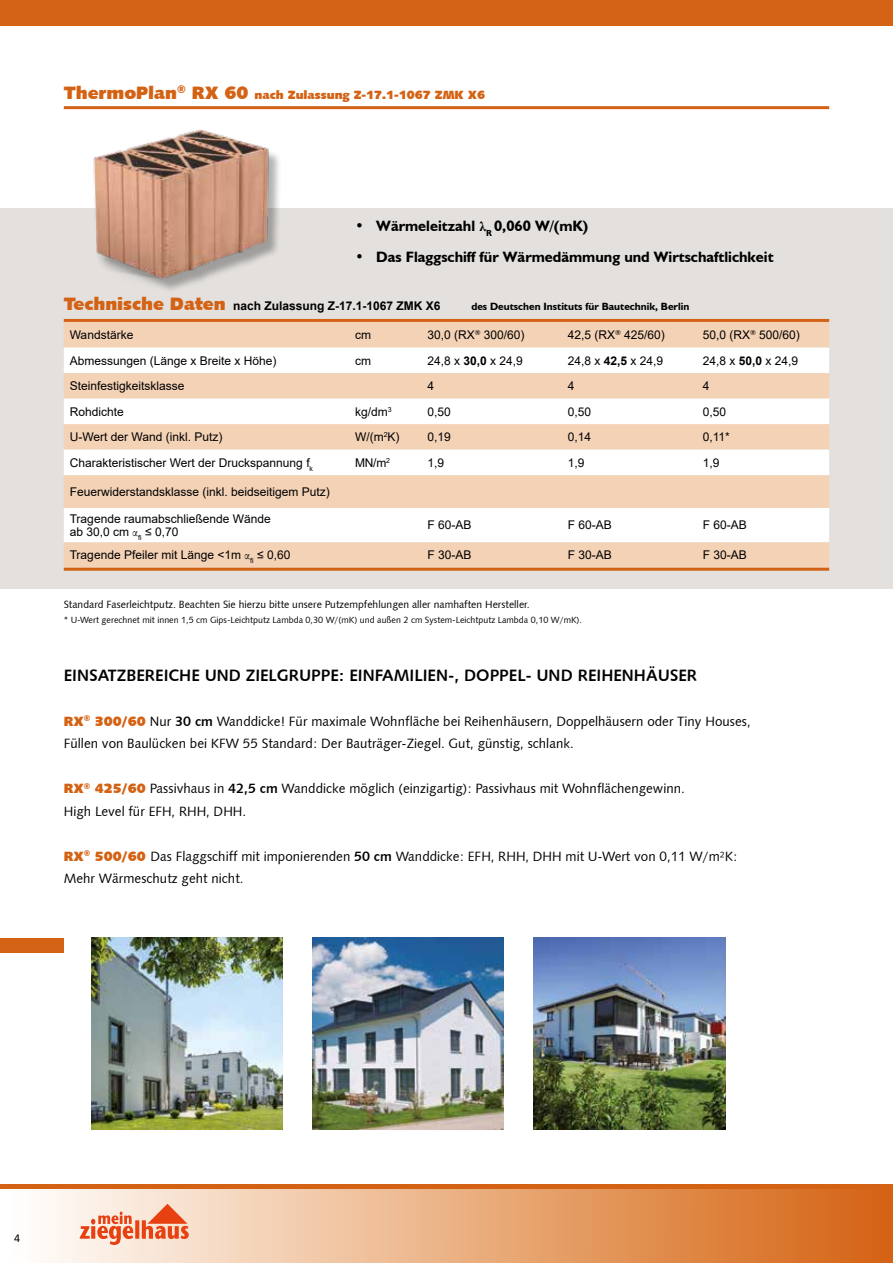
<style>
.page{position:relative;width:893px;height:1263px;background:#fff}
.page>*{position:absolute;margin:0;border:0;box-sizing:border-box;transform-origin:0 0}
.t1{font:16.5px "Humanist 531 BT Bold A";color:#000}
.t2{font:700 15px "Humanist 521 BT";color:#000}
.t3{font:13.5px/22.5px "Humanist 531 BT Roman A";color:#000}
.t4{font:12px/13.5px "Arial";color:#000}
.t5{font:12px "Humanist 531 BT Ultra Black A";color:#d46214}
.t6{font:700 12px "Arial";color:#000}
.t7{font:12px "Calibri";color:#000}
.t8{font:10.5px "Humanist 531 BT Roman A";color:#000}
.t9{font:700 10.5px "Humanist 521 BT";color:#000}
.t10{font:9px "Humanist 531 BT Roman A";color:#000}
.s1{font-size:18px}
.s2{font-family:"Garamond"}
.s3{font-family:"Humanist 531 BT Ultra Black A";font-weight:400;font-size:18px;color:#d46214}
.s4{font-weight:700}
.s5{font-family:"Humanist 531 BT Ultra Black A";color:#d46214}
.s6{font-family:"Humanist 531 BT Bold A"}
</style>
<div class="page">
<div style="left:0;top:1188px;width:893px;height:75px;background:linear-gradient(to right,#fff,#d5620f)"></div>
<div style="left:0;top:0;width:893px;height:26px;background:#d46214"></div>
<svg style="left:80px;top:1204px;width:109px;height:41px;background:#f3ae95"></svg>
<hr style="left:0;top:1184px;width:893px;height:4px;background:#d46214">
<div style="left:0;top:208px;width:893px;height:381px;background:#e3e0dd"></div>
<hr style="left:64px;top:106px;width:765px;height:3px;background:#d46214">
<div style="left:64px;top:322px;width:765px;height:246px;background:#f4d2b6"></div>
<svg style="left:64px;top:348px;width:765px;height:194px;background:#faebdf"></svg>
<hr style="left:64px;top:319px;width:765px;height:3px;background:#d46214">
<hr style="left:64px;top:568px;width:765px;height:3px;background:#d46214">
<div style="left:0;top:938px;width:64px;height:14px;background:#d46214"></div>
<img style="left:91px;top:938px;width:191px;height:191px">
<img style="left:312px;top:938px;width:192px;height:191px">
<img style="left:534px;top:938px;width:191px;height:191px">
<img style="left:93px;top:129px;width:186px;height:161px">
<p class="t5" style="left:64px;top:87px;width:423px"><span class="s1">ThermoPlan</span><sup>®</sup> <span class="s1">RX 60</span> nach Zulassung Z-17.1-1067 ZMK X6</p>
<p class="t2" style="left:355px;top:217px;width:235px">• Wärmeleitzahl <span class="s2">λ</span><sub>R</sub> 0,060 W/(mK)</p>
<p class="t2" style="left:355px;top:248px;width:420px">• Das Flaggschiff für Wärmedämmung und Wirtschaftlichkeit</p>
<p class="t6" style="left:64px;top:298px;width:378px"><span class="s3">Technische Daten</span> nach Zulassung Z-17.1-1067 ZMK X6</p>
<p class="t9" style="left:471px;top:300px;width:219px">des Deutschen Instituts für Bautechnik, Berlin</p>
<p class="t4" style="left:70px;top:328px;width:65px">Wandstärke</p>
<p class="t4" style="left:355px;top:328px;width:17px">cm</p>
<p class="t4" style="left:427px;top:328px;width:99px">30,0 (RX<sup>®</sup> 300/60)</p>
<p class="t4" style="left:568px;top:328px;width:99px">42,5 (RX<sup>®</sup> 425/60)</p>
<p class="t4" style="left:703px;top:328px;width:99px">50,0 (RX<sup>®</sup> 500/60)</p>
<p class="t4" style="left:70px;top:354px;width:208px">Abmessungen (Länge x Breite x Höhe)</p>
<p class="t4" style="left:355px;top:354px;width:17px">cm</p>
<p class="t4" style="left:427px;top:354px;width:97px">24,8 x <span class="s4">30,0</span> x 24,9</p>
<p class="t4" style="left:568px;top:354px;width:97px">24,8 x <span class="s4">42,5</span> x 24,9</p>
<p class="t4" style="left:703px;top:354px;width:97px">24,8 x <span class="s4">50,0</span> x 24,9</p>
<p class="t4" style="left:70px;top:379px;width:116px">Steinfestigkeitsklasse</p>
<p class="t4" style="left:427px;top:379px;width:8px">4</p>
<p class="t4" style="left:568px;top:379px;width:8px">4</p>
<p class="t4" style="left:703px;top:379px;width:8px">4</p>
<p class="t4" style="left:70px;top:405px;width:56px">Rohdichte</p>
<p class="t4" style="left:355px;top:405px;width:38px">kg/dm<sup>3</sup></p>
<p class="t4" style="left:427px;top:405px;width:25px">0,50</p>
<p class="t4" style="left:568px;top:405px;width:25px">0,50</p>
<p class="t4" style="left:703px;top:405px;width:25px">0,50</p>
<p class="t4" style="left:70px;top:430px;width:154px">U-Wert der Wand (inkl. Putz)</p>
<p class="t4" style="left:355px;top:430px;width:46px">W/(m<sup>2</sup>K)</p>
<p class="t4" style="left:427px;top:430px;width:25px">0,19</p>
<p class="t4" style="left:568px;top:430px;width:25px">0,14</p>
<p class="t4" style="left:703px;top:430px;width:29px">0,11*</p>
<p class="t4" style="left:70px;top:456px;width:245px">Charakteristischer Wert der Druckspannung f<sub>k</sub></p>
<p class="t4" style="left:355px;top:456px;width:36px">MN/m<sup>2</sup></p>
<p class="t4" style="left:427px;top:456px;width:18px">1,9</p>
<p class="t4" style="left:568px;top:456px;width:18px">1,9</p>
<p class="t4" style="left:703px;top:456px;width:18px">1,9</p>
<p class="t4" style="left:70px;top:485px;width:262px">Feuerwiderstandsklasse (inkl. beidseitigem Putz)</p>
<p class="t4" style="left:70px;top:512px;width:202px">Tragende raumabschließende Wände ab 30,0 cm <span class="s2">α</span><sub>fi</sub> ≤ 0,70</p>
<p class="t4" style="left:427px;top:518px;width:46px">F 60-AB</p>
<p class="t4" style="left:568px;top:518px;width:46px">F 60-AB</p>
<p class="t4" style="left:703px;top:518px;width:46px">F 60-AB</p>
<p class="t4" style="left:70px;top:548px;width:222px">Tragende Pfeiler mit Länge &lt;1m <span class="s2">α</span><sub>fi</sub> ≤ 0,60</p>
<p class="t4" style="left:427px;top:548px;width:46px">F 30-AB</p>
<p class="t4" style="left:568px;top:548px;width:46px">F 30-AB</p>
<p class="t4" style="left:703px;top:548px;width:46px">F 30-AB</p>
<p class="t8" style="left:64px;top:598px;width:467px">Standard Faserleichtputz. Beachten Sie hierzu bitte unsere Putzempfehlungen aller namhaften Hersteller.</p>
<p class="t10" style="left:64px;top:614px;width:520px">* U-Wert gerechnet mit innen 1,5 cm Gips-Leichtputz Lambda 0,30 W/(mK) und außen 2 cm System-Leichtputz Lambda 0,10 W/mK).</p>
<h1 class="t1" style="left:64px;top:665px;width:635px">EINSATZBEREICHE UND ZIELGRUPPE: EINFAMILIEN-, DOPPEL- UND REIHENHÄUSER</h1>
<p class="t3" style="left:64px;top:710px;width:689px"><span class="s5">RX</span><sup>®</sup> <span class="s5">300/60</span> Nur <span class="s6">30 cm</span> Wanddicke! Für maximale Wohnfläche bei Reihenhäusern, Doppelhäusern oder Tiny Houses,<br>Füllen von Baulücken bei KFW 55 Standard: Der Bauträger-Ziegel. Gut, günstig, schlank.</p>
<p class="t3" style="left:64px;top:777px;width:623px"><span class="s5">RX</span><sup>®</sup> <span class="s5">425/60</span> Passivhaus in <span class="s6">42,5 cm</span> Wanddicke möglich (einzigartig): Passivhaus mit Wohnflächengewinn.<br>High Level für EFH, RHH, DHH.</p>
<p class="t3" style="left:64px;top:845px;width:675px"><span class="s5">RX</span><sup>®</sup> <span class="s5">500/60</span> Das Flaggschiff mit imponierenden <span class="s6">50 cm</span> Wanddicke: EFH, RHH, DHH mit U-Wert von 0,11 W/m²K:<br>Mehr Wärmeschutz geht nicht.</p>
<p class="t7" style="left:14px;top:1230px;width:8px">4</p>
</div>
